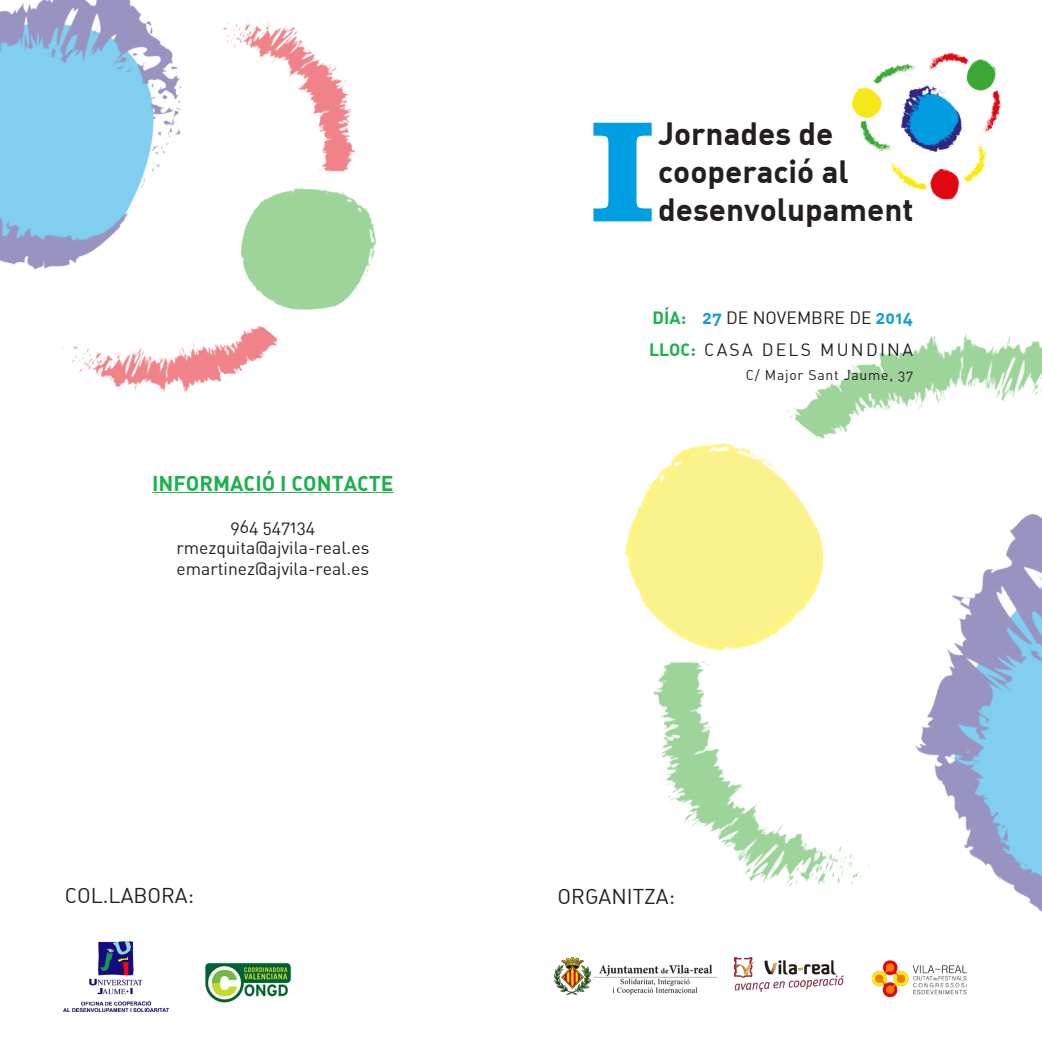
<style>
.page{position:relative;width:1042px;height:1042px;background:#fff}
.page>*{position:absolute;margin:0;border:0;box-sizing:border-box;transform-origin:0 0}
.t1{font:700 147px "Clarendon BT";color:#009fe3}
.t2{font:700 31.5px "DIN Alternate";color:#231f20}
.t3{font:21px "DIN Alternate";color:#231f20}
.t4{font:700 21px "DIN Alternate";color:#1db14d}
.t5{font:17.5px "DIN Alternate";color:#231f20}
.t6{font:17.5px "DIN Alternate";letter-spacing:.13em;color:#231f20}
.t7{font:14px "DIN Alternate";letter-spacing:.055em;color:#231f20}
.s1{font-weight:700;color:#1db14d}
.s2{font-weight:700;color:#149dd9}
</style>
<div class="page">
<img style="left:554px;top:334px;width:488px;height:649px">
<hr style="left:152px;top:492px;width:242px;height:1px;background:#1db14d">
<img style="left:63px;top:941px;width:105px;height:70px">
<img style="left:205px;top:962px;width:87px;height:41px">
<img style="left:729px;top:957px;width:125px;height:35px">
<img style="left:868px;top:953px;width:111px;height:44px">
<img style="left:555px;top:958px;width:161px;height:37px">
<img style="left:0;top:0;width:376px;height:393px">
<img style="left:851px;top:52px;width:150px;height:148px">
<p class="t1" style="left:590px;top:80px;width:66px">I</p>
<p class="t2" style="left:658px;top:113px;width:177px">Jornades de</p>
<p class="t2" style="left:658px;top:151px;width:192px">cooperació al</p>
<p class="t2" style="left:658px;top:189px;width:257px">desenvolupament</p>
<p class="t4" style="left:152px;top:470px;width:243px">INFORMACIÓ I CONTACTE</p>
<p class="t5" style="left:231px;top:516px;width:86px">964 547134</p>
<p class="t5" style="left:176px;top:537px;width:194px">rmezquita@ajvila-real.es</p>
<p class="t5" style="left:177px;top:558px;width:194px">emartinez@ajvila-real.es</p>
<p class="t5" style="left:652px;top:307px;width:262px"><span class="s1">DÍA:</span> <span class="s2">27</span> DE NOVEMBRE DE <span class="s2">2014</span></p>
<p class="t6" style="left:649px;top:339px;width:265px"><span class="s1">LLOC:</span> CASA DELS MUNDINA</p>
<p class="t7" style="left:746px;top:367px;width:169px">C/ Major Sant Jaume, 37</p>
<p class="t3" style="left:65px;top:882px;width:131px">COL.LABORA:</p>
<p class="t3" style="left:557px;top:883px;width:119px">ORGANITZA:</p>
</div>
